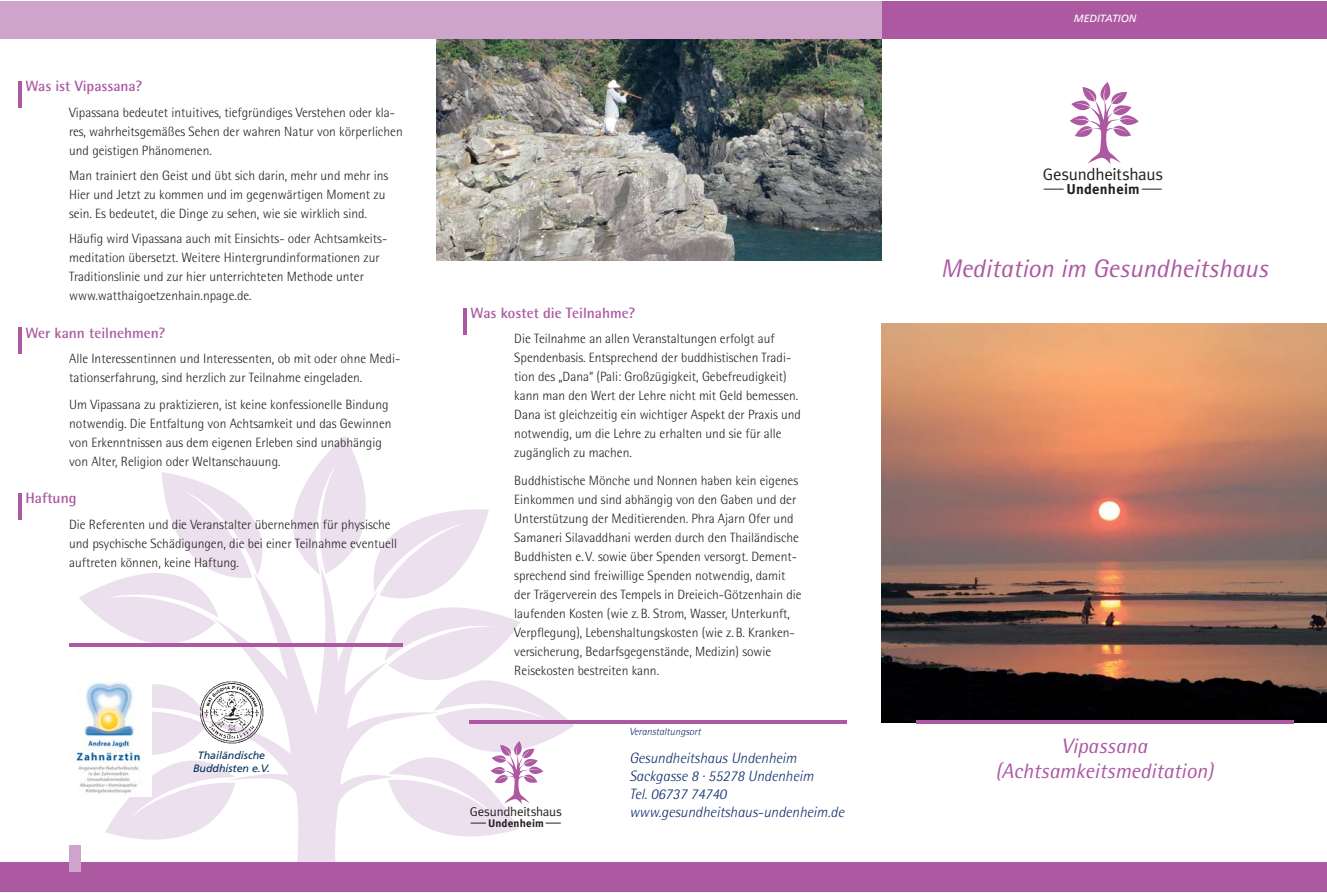
<style>
.page{position:relative;width:1327px;height:893px;background:#fff}
.page>*{position:absolute;margin:0;border:0;box-sizing:border-box;transform-origin:0 0}
.t1{font:italic 25.35px "AT Rotis Semi Sans";color:#ac59a2}
.t2{font:italic 21px/25px "AT Rotis Semi Sans";color:#ac59a2;text-align:center}
.t3{font:16.8px "Meta Plus Normal";letter-spacing:-.015em;color:#231f20}
.t4{font:italic 300 15px/18px "Rotis Semi Sans Pro";color:#0e2d6d}
.t5{font:700 15px "AT Rotis Semi Sans";color:#ac59a2}
.t6{font:700 14.25px "Meta Plus";letter-spacing:.01em;color:#231f20}
.t7{font:300 13.5px/19px "Rotis Semi Sans Pro";color:#231f20}
.t8{font:12.75px "Meta Plus Normal";letter-spacing:-.015em;color:#231f20}
.t9{font:700 10.95px "Meta Plus";letter-spacing:.01em;color:#231f20}
.t10{font:italic 10.65px/12.8px "Frutiger LT";color:#002b58;text-align:center}
.t11{font:italic 300 10.5px "Rotis Semi Sans Pro";color:#0e2d6d}
.t12{font:italic 10.5px "Frutiger LT";color:#fff}
</style>
<div class="page">
<img style="left:882px;top:324px;width:445px;height:398px">
<img style="left:437px;top:39px;width:445px;height:222px">
<div style="left:882px;top:1px;width:445px;height:38px;background:#ac59a2"></div>
<div style="left:0;top:1px;width:882px;height:38px;background:#cea4cc"></div>
<div style="left:0;top:862px;width:1327px;height:29px;background:#ac59a2"></div>
<svg style="left:1043px;top:189px;width:20px;height:1px"></svg>
<svg style="left:1141px;top:189px;width:20px;height:1px"></svg>
<svg style="left:1070px;top:82px;width:68px;height:82px"></svg>
<svg style="left:69px;top:436px;width:505px;height:426px"></svg>
<div style="left:69px;top:845px;width:12px;height:26px;background:#cea4cc"></div>
<hr style="left:69px;top:644px;width:334px;height:3px;background:#ac59a2">
<hr style="left:916px;top:720px;width:377px;height:3px;background:#ac59a2">
<hr style="left:469px;top:720px;width:377px;height:3px;background:#ac59a2">
<hr style="left:463px;top:308px;width:3px;height:26px;background:#ac59a2">
<hr style="left:18px;top:81px;width:3px;height:26px;background:#ac59a2">
<img style="left:197px;top:678px;width:69px;height:69px">
<img style="left:69px;top:682px;width:82px;height:114px">
<hr style="left:18px;top:327px;width:3px;height:26px;background:#ac59a2">
<hr style="left:18px;top:493px;width:3px;height:26px;background:#ac59a2">
<p class="t5" style="left:25px;top:80px;width:119px">Was ist Vipassana?</p>
<p class="t7" style="left:69px;top:104px;width:335px">Vipassana bedeutet intuitives, tiefgründiges Verstehen oder kla&shy;res, wahrheitsgemäßes Sehen der wahren Natur von körperlichen und geistigen Phänomenen.</p>
<p class="t7" style="left:69px;top:167px;width:321px">Man trainiert den Geist und übt sich darin, mehr und mehr ins<br>Hier und Jetzt zu kommen und im gegenwärtigen Moment zu sein. Es bedeutet, die Dinge zu sehen, wie sie wirklich sind.</p>
<p class="t7" style="left:69px;top:230px;width:320px">Häufig wird Vipassana auch mit Einsichts- oder Achtsamkeits&shy;meditation übersetzt. Weitere Hintergrundinformationen zur Traditionslinie und zur hier unterrichteten Methode unter www.watthaigoetzenhain.npage.de.</p>
<p class="t5" style="left:25px;top:327px;width:141px">Wer kann teilnehmen?</p>
<p class="t7" style="left:69px;top:350px;width:333px">Alle Interessentinnen und Interessenten, ob mit oder ohne Medi&shy;tationserfahrung, sind herzlich zur Teilnahme eingeladen.</p>
<p class="t7" style="left:69px;top:396px;width:324px">Um Vipassana zu praktizieren, ist keine konfessionelle Bindung notwendig. Die Entfaltung von Achtsamkeit und das Gewinnen von Erkenntnissen aus dem eigenen Erleben sind unabhängig von Alter, Religion oder Weltanschauung.</p>
<p class="t5" style="left:25px;top:493px;width:53px">Haftung</p>
<p class="t7" style="left:69px;top:517px;width:329px">Die Referenten und die Veranstalter übernehmen für physische und psychische Schädigungen, die bei einer Teilnahme eventuell auftreten können, keine Haftung.</p>
<p class="t10" style="left:193px;top:749px;width:78px">Thailändische<br>Buddhisten e.V.</p>
<p class="t5" style="left:470px;top:307px;width:166px">Was kostet die Teilnahme?</p>
<p class="t7" style="left:514px;top:331px;width:288px">Die Teilnahme an allen Veranstaltungen erfolgt auf Spendenbasis. Entsprechend der buddhistischen Tradi&shy;tion des „Dana“ (Pali: Großzügigkeit, Gebefreudigkeit) kann man den Wert der Lehre nicht mit Geld bemessen.<br>Dana ist gleichzeitig ein wichtiger Aspekt der Praxis und notwendig, um die Lehre zu erhalten und sie für alle zugänglich zu machen.</p>
<p class="t7" style="left:514px;top:472px;width:289px">Buddhistische Mönche und Nonnen haben kein eigenes Einkommen und sind abhängig von den Gaben und der Unterstützung der Meditierenden. Phra Ajarn Ofer und Samaneri Silavaddhani werden durch den Thailändische Buddhisten e. V. sowie über Spenden versorgt. Dement&shy;sprech end sind freiwillige Spenden notwendig, damit der Träger verein des Tempels in Dreieich-Götzenhain die laufen den Kosten (wie z. B. Strom, Wasser, Unterkunft, Ver pfle gung), Lebenshaltungskosten (wie z. B. Kranken&shy;versicherung, Bedarfsgegenstände, Medizin) sowie Reisekosten bestreiten kann.</p>
<p class="t8" style="left:470px;top:804px;width:94px">Gesundheitshaus</p>
<p class="t9" style="left:488px;top:816px;width:57px">Undenheim</p>
<p class="t11" style="left:629px;top:728px;width:73px">Veranstaltungsort</p>
<p class="t4" style="left:629px;top:751px;width:216px">Gesundheitshaus Undenheim<br>Sackgasse 8 · 55278 Undenheim<br>Tel. 06737 74740 www.gesundheitshaus-undenheim.de</p>
<p class="t12" style="left:1073px;top:12px;width:64px">MEDITATION</p>
<p class="t3" style="left:1043px;top:164px;width:122px">Gesundheitshaus</p>
<p class="t6" style="left:1066px;top:180px;width:75px">Undenheim</p>
<h1 class="t1" style="left:941px;top:254px;width:329px">Meditation im Gesundheitshaus</h1>
<h2 class="t2" style="left:995px;top:733px;width:219px">Vipassana (Achtsamkeitsmeditation)</h2>
</div>
